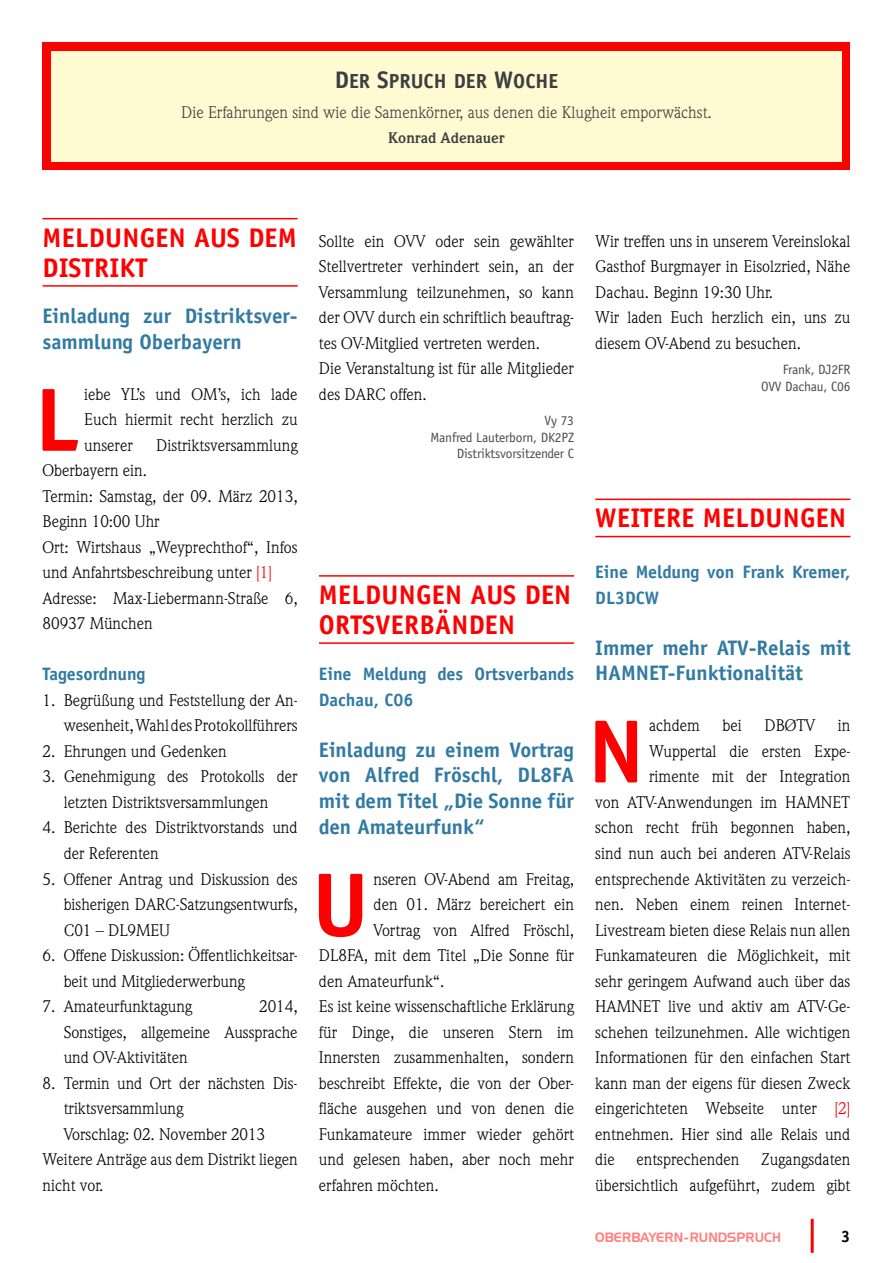
<style>
.page{position:relative;width:893px;height:1263px;background:#fff}
.page>*{position:absolute;margin:0;border:0;box-sizing:border-box;transform-origin:0 0}
.t1{font:700 90px "Officina Sans LT";color:#f00}
.t2{font:27px "Officina Sans LT Bold SC850";color:#f00}
.t3{font:700 21px/25.5px "Officina Sans LT";color:#317aa2}
.t4{font:20.4px "Officina Sans LT Bold SC850";color:#3e3d40}
.t5{font:700 18px/25.5px "Officina Sans LT";color:#317aa2}
.t6{font:16.5px/25.5px "Weidemann LT";color:#000}
.t7{font:16.5px "Weidemann LT";color:#3e3d40}
.t8{font:700 16.5px "Officina Sans LT";color:#000}
.t9{font:700 15px "Weidemann LT";color:#3e3d40}
.t10{font:13.5px/16.5px "Officina Sans LT";letter-spacing:-.015em;color:#4b4b4d;text-align:right}
.t11{font:13.2px "Handel Gothic BT";color:#ff8080;scale:.93 1}
.s1{font-size:24px}
.s2{color:#f00}
</style>
<div class="page">
<div style="left:43px;top:43px;width:807px;height:127px;background:#f00"></div>
<div style="left:51px;top:51px;width:791px;height:111px;background:#fffad1"></div>
<hr style="left:811px;top:1219px;width:3px;height:34px;background:#f00">
<hr style="left:43px;top:218px;width:255px;height:1px;background:#f00">
<hr style="left:43px;top:285px;width:255px;height:2px;background:#f00">
<hr style="left:319px;top:575px;width:255px;height:2px;background:#f00">
<hr style="left:319px;top:642px;width:255px;height:2px;background:#f00">
<hr style="left:595px;top:499px;width:255px;height:1px;background:#f00">
<hr style="left:595px;top:536px;width:255px;height:1px;background:#f00">
<p class="t4" style="left:335px;top:68px;width:225px"><span class="s1">D</span>ER <span class="s1">S</span>PRUCH DER <span class="s1">W</span>OCHE</p>
<p class="t7" style="left:181px;top:103px;width:532px">Die Erfahrungen sind wie die Samenkörner, aus denen die Klugheit emporwächst.</p>
<p class="t9" style="left:388px;top:129px;width:118px">Konrad Adenauer</p>
<h2 class="t2" style="left:43px;top:221px;width:17px">MELDUNGEN</h2>
<h2 class="t2" style="left:194px;top:221px;width:70px">AU S DEM</h2>
<h2 class="t2" style="left:43px;top:251px;width:54px">DISTRIKT</h2>
<p class="t3" style="left:43px;top:303px;width:257px">Einladung zur Distriktsver&shy;sammlung Oberbayern</p>
<h1 class="t1" style="left:35px;top:364px;width:47px">L</h1>
<p class="t6" style="left:84px;top:381px;width:215px;text-align:justify">iebe YL’s und OM’s, ich lade Euch hiermit recht herzlich zu unserer</p>
<p class="t6" style="left:156px;top:432px;width:143px">Distriktsversammlung</p>
<p class="t6" style="left:43px;top:458px;width:257px">Oberbayern ein.<br>Termin: Samstag, der 09. März 2013,<br>Beginn 10:00 Uhr<br>Ort: Wirtshaus „Weyprechthof“, Infos und Anfahrtsbeschreibung unter <span class="s2">[1]<br></span>Adresse: Max-Liebermann-Straße 6,<br>80937 München</p>
<p class="t5" style="left:43px;top:661px;width:105px">Tagesordnung</p>
<p class="t6" style="left:43px;top:687px;width:257px;text-align:right">1. Begrüßung und Feststellung der An&shy;wesenheit, Wahl des Protokollführers</p>
<p class="t6" style="left:43px;top:738px;width:186px">2. Ehrungen und Gedenken</p>
<p class="t6" style="left:43px;top:764px;width:257px;text-align:center">3. Genehmigung des Protokolls der letzten Distriktsversammlungen</p>
<p class="t6" style="left:64px;top:815px;width:235px;text-indent:-21px">4. Berichte des Distriktvorstands und der Referenten</p>
<p class="t6" style="left:64px;top:866px;width:235px;text-align:justify;text-indent:-21px">5. Offener Antrag und Diskussion des bisherigen DARC-Satzungsentwurfs, C01 – DL9MEU</p>
<p class="t6" style="left:64px;top:942px;width:235px;text-indent:-21px">6. Offene Diskussion: Öffentlichkeitsar&shy;beit und Mitgliederwerbung</p>
<p class="t6" style="left:43px;top:993px;width:151px">7. Amateurfunktagung</p>
<p class="t6" style="left:64px;top:993px;width:235px;text-align:justify;text-indent:195px">2014, Sonstiges, allgemeine Aussprache und OV-Aktivitäten</p>
<p class="t6" style="left:43px;top:1070px;width:257px">8. Termin und Ort der nächsten Dis-</p>
<p class="t6" style="left:64px;top:1095px;width:121px">triktsversammlung</p>
<p class="t6" style="left:64px;top:1121px;width:203px">Vorschlag: 02. November 2013</p>
<p class="t6" style="left:43px;top:1146px;width:257px">Weitere Anträge aus dem Distrikt liegen</p>
<p class="t6" style="left:43px;top:1172px;width:62px">nicht vor.</p>
<p class="t6" style="left:319px;top:228px;width:257px">Sollte ein OVV oder sein gewählter Stellvertreter verhindert sein, an der Versammlung teilzunehmen, so kann der OVV durch ein schriftlich beauftrag&shy;tes OV-Mitglied vertreten werden.<br>Die Veranstaltung ist für alle Mitglieder des DARC offen.</p>
<p class="t10" style="left:431px;top:412px;width:145px">Vy 73<br>Manfred Lauterborn, DK2PZ<br>Distriktsvorsitzender C</p>
<h2 class="t2" style="left:319px;top:578px;width:17px">MELDUNGEN</h2>
<h2 class="t2" style="left:471px;top:578px;width:70px">AU S DEN</h2>
<h2 class="t2" style="left:319px;top:608px;width:73px">ORTSVERBÄNDEN</h2>
<p class="t5" style="left:319px;top:661px;width:257px">Eine Meldung des Ortsverbands<br>Dachau, C06</p>
<p class="t3" style="left:319px;top:737px;width:257px;text-align:justify">Einladung zu einem Vortrag von Alfred Fröschl, DL8FA mit dem Titel „Die Sonne für den Amateurfunk“</p>
<h1 class="t1" style="left:312px;top:849px;width:58px">U</h1>
<p class="t6" style="left:373px;top:866px;width:202px">nseren OV-Abend am Freitag,</p>
<p class="t6" style="left:373px;top:891px;width:202px">den 01. März bereichert ein</p>
<p class="t6" style="left:373px;top:917px;width:202px">Vortrag von Alfred Fröschl,</p>
<p class="t6" style="left:319px;top:942px;width:257px">DL8FA, mit dem Titel „Die Sonne für</p>
<p class="t6" style="left:319px;top:968px;width:127px">den Amateurfunk“.</p>
<p class="t6" style="left:319px;top:993px;width:257px">Es ist keine wissenschaftliche Erklärung</p>
<p class="t6" style="left:319px;top:1019px;width:257px">für Dinge, die unseren Stern im</p>
<p class="t6" style="left:319px;top:1044px;width:257px">Innersten zusammenhalten, sondern</p>
<p class="t6" style="left:319px;top:1070px;width:257px">beschreibt Effekte, die von der Ober-</p>
<p class="t6" style="left:319px;top:1095px;width:257px">fläche ausgehen und von denen die</p>
<p class="t6" style="left:319px;top:1121px;width:257px">Funkamateure immer wieder gehört</p>
<p class="t6" style="left:319px;top:1146px;width:257px">und gelesen haben, aber noch mehr</p>
<p class="t6" style="left:319px;top:1172px;width:121px">erfahren möchten.</p>
<p class="t6" style="left:595px;top:228px;width:257px">Wir treffen uns in unserem Vereinslokal Gasthof Burgmayer in Eisolzried, Nähe Dachau. Beginn 19:30 Uhr.<br>Wir laden Euch herzlich ein, uns zu diesem OV-Abend zu besuchen.</p>
<p class="t10" style="left:761px;top:361px;width:91px">Frank, DJ2FR<br>OVV Dachau, C06</p>
<h2 class="t2" style="left:595px;top:501px;width:36px">WEITERE</h2>
<h2 class="t2" style="left:703px;top:501px;width:17px">MELDUNGEN</h2>
<p class="t5" style="left:595px;top:559px;width:257px">Eine Meldung von Frank Kremer,<br>DL3DCW</p>
<p class="t3" style="left:595px;top:635px;width:257px">Immer mehr ATV-Relais mit<br>HAMNET-Funktionalität</p>
<h1 class="t1" style="left:588px;top:696px;width:58px">N</h1>
<p class="t6" style="left:649px;top:713px;width:53px">achdem</p>
<p class="t6" style="left:723px;top:713px;width:21px">bei</p>
<p class="t6" style="left:764px;top:713px;width:53px">DBØTV</p>
<p class="t6" style="left:838px;top:713px;width:14px">in</p>
<p class="t6" style="left:649px;top:738px;width:203px">Wuppertal die ersten Expe-</p>
<p class="t6" style="left:649px;top:764px;width:203px">rimente mit der Integration</p>
<p class="t6" style="left:595px;top:789px;width:257px">von ATV-Anwendungen im HAMNET</p>
<p class="t6" style="left:595px;top:815px;width:257px">schon recht früh begonnen haben,</p>
<p class="t6" style="left:595px;top:840px;width:257px">sind nun auch bei anderen ATV-Relais</p>
<p class="t6" style="left:595px;top:866px;width:257px">entsprechende Aktivitäten zu verzeich-</p>
<p class="t6" style="left:595px;top:891px;width:257px">nen. Neben einem reinen Internet-</p>
<p class="t6" style="left:595px;top:917px;width:257px">Livestream bieten diese Relais nun allen</p>
<p class="t6" style="left:595px;top:942px;width:257px">Funkamateuren die Möglichkeit, mit</p>
<p class="t6" style="left:595px;top:968px;width:257px">sehr geringem Aufwand auch über das</p>
<p class="t6" style="left:595px;top:993px;width:257px">HAMNET live und aktiv am ATV-Ge-</p>
<p class="t6" style="left:595px;top:1019px;width:257px">schehen teilzunehmen. Alle wichtigen</p>
<p class="t6" style="left:595px;top:1044px;width:257px">Informationen für den einfachen Start</p>
<p class="t6" style="left:595px;top:1070px;width:257px">kann man der eigens für diesen Zweck</p>
<p class="t6" style="left:595px;top:1095px;width:257px">eingerichteten Webseite unter <span class="s2">[2]</span></p>
<p class="t6" style="left:595px;top:1121px;width:257px">entnehmen. Hier sind alle Relais und</p>
<p class="t6" style="left:595px;top:1146px;width:21px">die</p>
<p class="t6" style="left:636px;top:1146px;width:105px">entsprechenden</p>
<p class="t6" style="left:595px;top:1146px;width:257px;text-align:right">Zugangsdaten<br>übersichtlich aufgeführt, zudem gibt</p>
<p class="t11" style="left:595px;top:1229px;width:201px">OBERBAYERN-RUNDSPRUCH</p>
<p class="t8" style="left:841px;top:1226px;width:11px">3</p>
</div>
